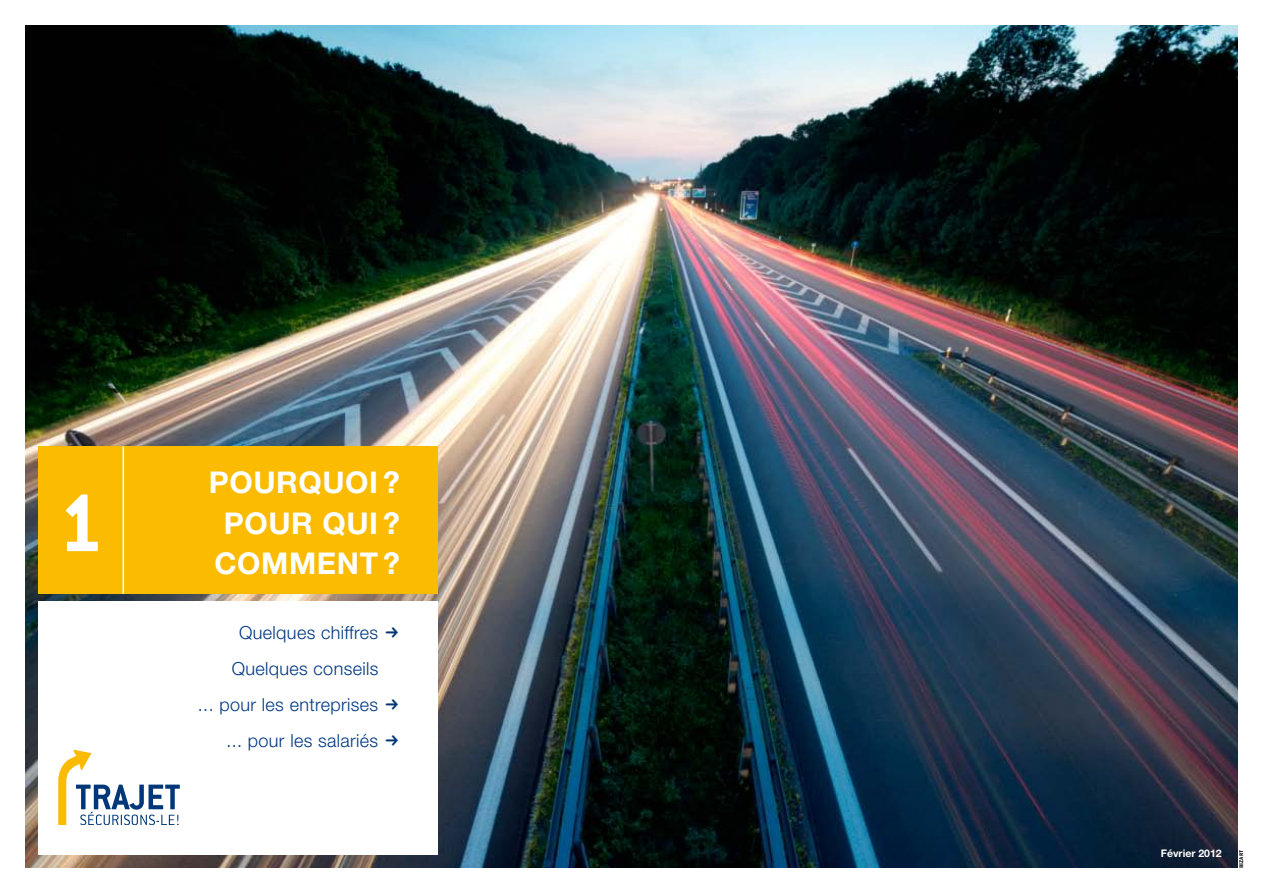
<style>
.page{position:relative;width:1263px;height:893px;background:#fff}
.page>*{position:absolute;margin:0;border:0;box-sizing:border-box;transform-origin:0 0}
.t1{font:700 90px "Conduit ITC";color:#fff}
.t2{font:700 30px/40.5px "Helvetica Neue LT Std";letter-spacing:.02em;color:#fff;text-align:center}
.t3{font:300 18px/36px "Helvetica Neue LT Std";letter-spacing:.02em;color:#003882;text-align:right}
.t4{font:700 10.5px "Helvetica Neue LT Std";color:#fff}
.t5{font:900 4.95px "Bell Gothic Std";color:#000}
</style>
<div class="page">
<img style="left:26px;top:26px;width:1211px;height:841px">
<div style="left:38px;top:602px;width:400px;height:253px;background:#fff"></div>
<svg style="left:58px;top:750px;width:122px;height:75px"></svg>
<div style="left:38px;top:446px;width:400px;height:148px;background:#fabb00"></div>
<hr style="left:123px;top:446px;width:1px;height:148px;background:#fff">
<h1 class="t1" style="left:58px;top:470px;width:47px">1</h1>
<h2 class="t2" style="left:209px;top:462px;width:192px">POURQUOI ?<br>POUR QUI ?<br>COMMENT ?</h2>
<p class="t3" style="left:198px;top:614px;width:182px">Quelques chiffres<br>Quelques conseils<br>... pour les entreprises ... pour les salariés</p>
<p class="t4" style="left:1161px;top:847px;width:62px">FÉVRIER 2012</p>
<p class="t5" style="left:1238px;top:868px;width:20px;rotate:-90deg">BIZART</p>
</div>
